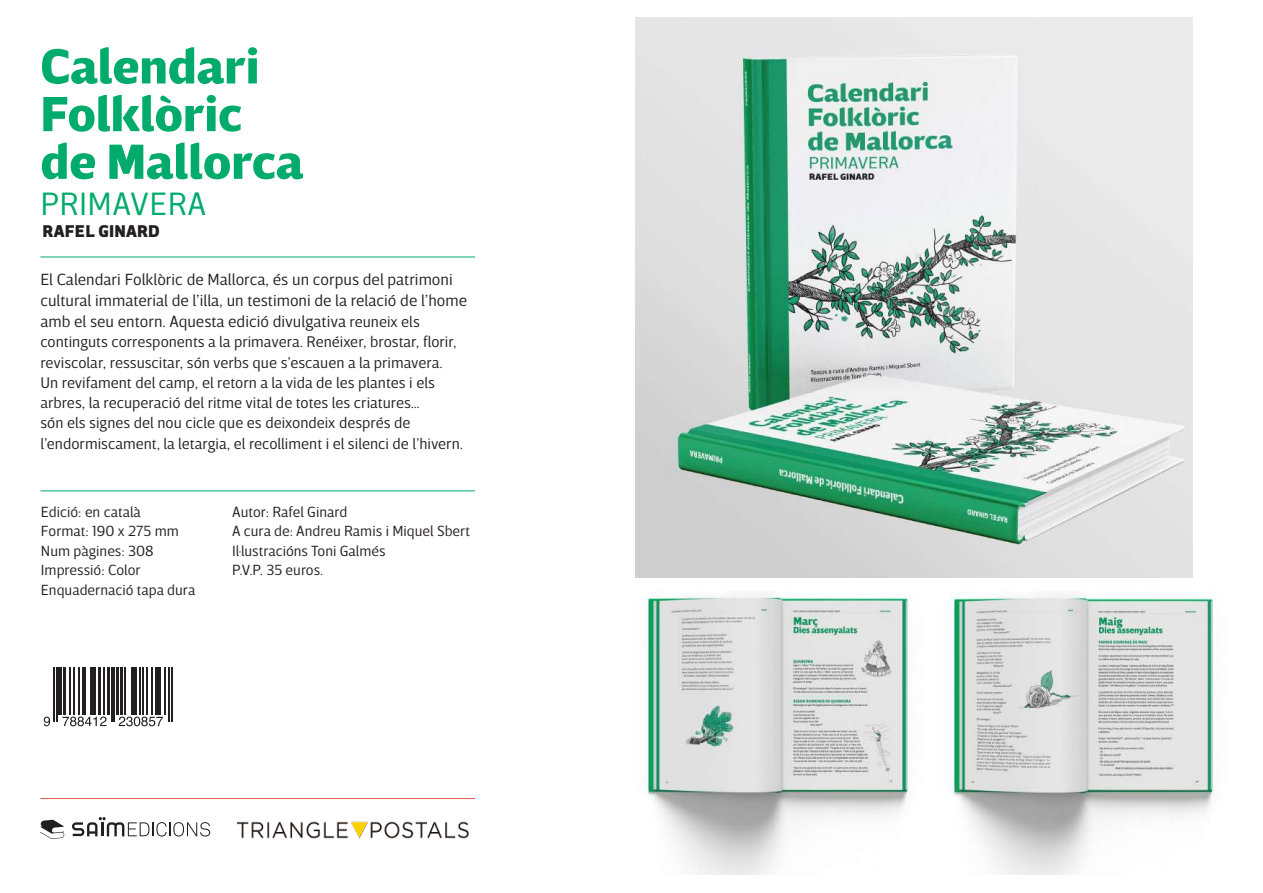
<style>
.page{position:relative;width:1263px;height:893px;background:#fff}
.page>*{position:absolute;margin:0;border:0;box-sizing:border-box;transform-origin:0 0}
.t1{font:900 50.25px/47.7px "Breve Sans Text";color:#00ab6b}
.t2{font:300 33px "Breve Sans Text";letter-spacing:.01em;color:#00ab6b}
.t3{font:900 17.4px "Breve Sans Text";letter-spacing:.01em;color:#231f20}
.t4{font:300 16.5px/21px "Breve Sans Text";color:#231f20}
.t5{font:300 15.75px/20.4px "Breve Sans Text";color:#231f20}
.t6{font:300 15px/19.5px "Breve Sans Text";color:#231f20}
.s1{font-size:15.75px}
</style>
<div class="page">
<img style="left:636px;top:17px;width:557px;height:560px">
<img style="left:643px;top:591px;width:270px;height:283px">
<img style="left:949px;top:591px;width:269px;height:284px">
<svg style="left:72px;top:817px;width:138px;height:19px"></svg>
<svg style="left:40px;top:820px;width:24px;height:19px"></svg>
<img style="left:237px;top:821px;width:232px;height:17px">
<hr style="left:40px;top:257px;width:435px;height:1px;background:#00ab6b">
<hr style="left:40px;top:491px;width:435px;height:1px;background:#00ab6b">
<hr style="left:40px;top:798px;width:435px;height:1px;background:#e35857">
<svg style="left:44px;top:717px;width:119px;height:9px"></svg>
<hr style="left:54px;top:667px;width:1px;height:54px;background:#231f20">
<hr style="left:111px;top:667px;width:1px;height:54px;background:#231f20">
<hr style="left:114px;top:667px;width:1px;height:54px;background:#231f20">
<hr style="left:169px;top:667px;width:1px;height:54px;background:#231f20">
<hr style="left:171px;top:667px;width:1px;height:54px;background:#231f20">
<hr style="left:56px;top:667px;width:1px;height:54px;background:#231f20">
<hr style="left:59px;top:667px;width:3px;height:48px;background:#231f20">
<hr style="left:64px;top:667px;width:2px;height:48px;background:#231f20">
<hr style="left:70px;top:667px;width:1px;height:48px;background:#231f20">
<hr style="left:74px;top:667px;width:1px;height:48px;background:#231f20">
<hr style="left:79px;top:667px;width:1px;height:48px;background:#231f20">
<hr style="left:82px;top:667px;width:2px;height:48px;background:#231f20">
<hr style="left:85px;top:667px;width:1px;height:48px;background:#231f20">
<hr style="left:104px;top:667px;width:1px;height:48px;background:#231f20">
<hr style="left:125px;top:667px;width:1px;height:48px;background:#231f20">
<hr style="left:131px;top:667px;width:1px;height:48px;background:#231f20">
<hr style="left:140px;top:667px;width:1px;height:48px;background:#231f20">
<hr style="left:142px;top:667px;width:2px;height:48px;background:#231f20">
<hr style="left:146px;top:667px;width:1px;height:48px;background:#231f20">
<hr style="left:151px;top:667px;width:1px;height:48px;background:#231f20">
<hr style="left:160px;top:667px;width:1px;height:48px;background:#231f20">
<hr style="left:165px;top:667px;width:1px;height:48px;background:#231f20">
<hr style="left:90px;top:667px;width:2px;height:48px;background:#231f20">
<hr style="left:94px;top:667px;width:2px;height:48px;background:#231f20">
<hr style="left:99px;top:667px;width:2px;height:48px;background:#231f20">
<hr style="left:107px;top:667px;width:3px;height:48px;background:#231f20">
<hr style="left:116px;top:667px;width:3px;height:48px;background:#231f20">
<hr style="left:120px;top:667px;width:2px;height:48px;background:#231f20">
<hr style="left:134px;top:667px;width:3px;height:48px;background:#231f20">
<hr style="left:155px;top:667px;width:4px;height:48px;background:#231f20">
<h1 class="t1" style="left:40px;top:44px;width:264px">Calendari<br>Folklòric de Mallorca</h1>
<h2 class="t2" style="left:41px;top:186px;width:167px">PRIMAVERA</h2>
<p class="t3" style="left:43px;top:221px;width:119px">RAFEL GINARD</p>
<p class="t4" style="left:40px;top:269px;width:428px">El Calendari Folklòric de Mallorca, és un corpus del patrimoni cultural immaterial de l’illa, un testimoni de la relació de l’home amb el seu entorn. Aquesta edició divulgativa <span class="s1">reuneix els</span></p>
<p class="t5" style="left:40px;top:332px;width:424px">continguts corresponents a la primavera. Renéixer, brostar, florir, reviscolar, ressuscitar, són verbs que s’escauen a la primavera.<br>Un revifament del camp, el retorn a la vida de les plantes i els arbres, la recuperació del ritme vital de totes les criatures…<br>són els signes del nou cicle que es deixondeix després de l’endormiscament, la letargia, el recolliment i el silenci de l’hivern.</p>
<p class="t6" style="left:41px;top:502px;width:156px">Edició: en català<br>Format: 190 x 275 mm<br>Num pàgines: 308<br>Impressió: Color<br>Enquadernació tapa dura</p>
<p class="t6" style="left:232px;top:502px;width:239px">Autor: Rafel Ginard<br>A cura de: Andreu Ramis i Miquel Sbert<br>Il·lustracións Toni Galmés<br>P.V.P. 35 euros.</p>
</div>
